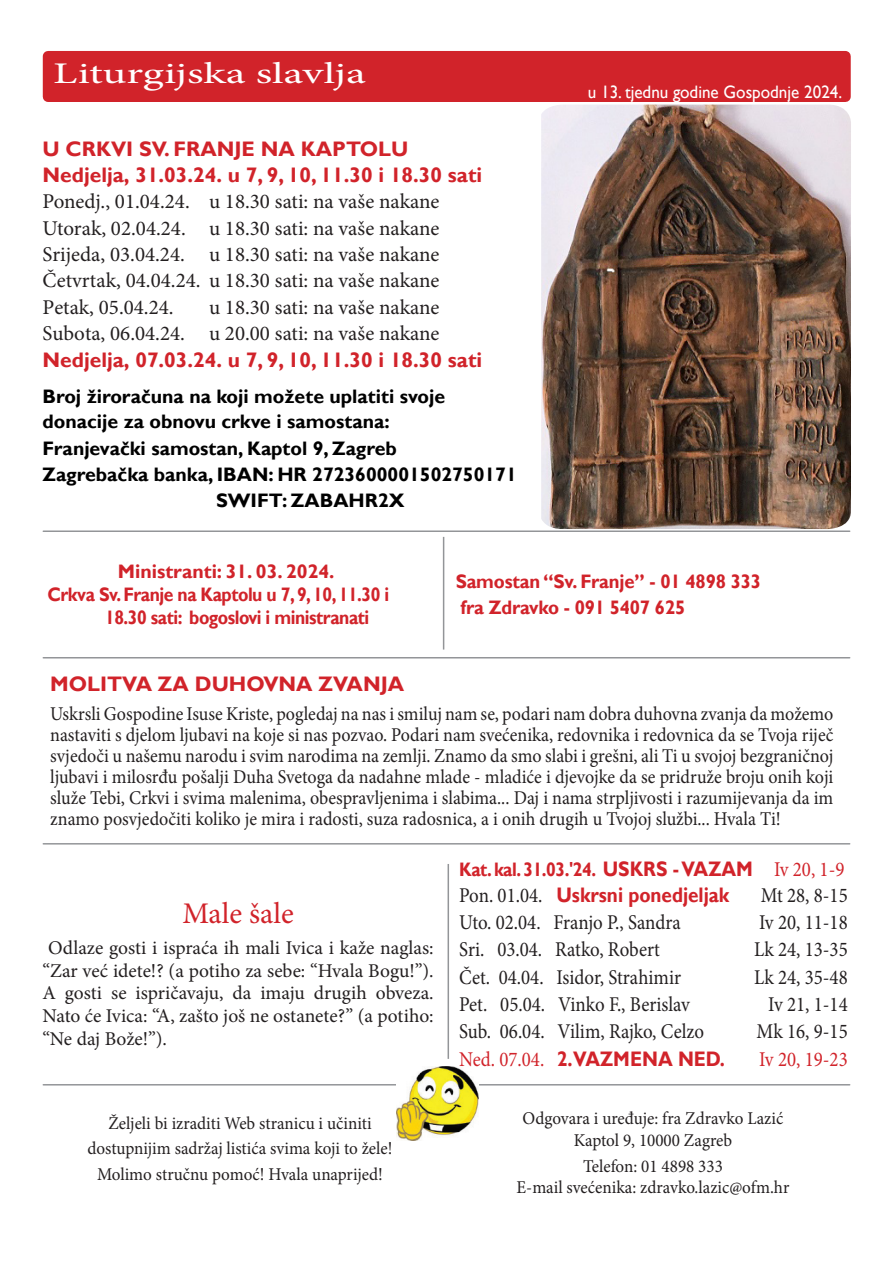
<style>
.page{position:relative;width:893px;height:1263px;background:#fff}
.page>*{position:absolute;margin:0;border:0;box-sizing:border-box;transform-origin:0 0}
.t1{font:30px "Minion Pro";color:#fff;scale:1.5 1}
.t2{font:30px "Minion Pro";letter-spacing:.005em;color:#d1232a}
.t3{font:21px "Minion Pro";color:#231f20}
.t4{font:21px "Minion Pro";color:#231f20;scale:.9 1}
.t5{font:700 21px "Gill Sans";color:#d1232a}
.t6{font:700 21px "Gill Sans";color:#d1232a;scale:.9 1}
.t7{font:21px "Minion Pro";color:#d1232a;scale:.9 1}
.t8{font:19.5px/21px "Minion Pro";color:#231f20;text-align:justify;scale:.92 1}
.t9{font:19.5px/22.5px "Minion Pro";color:#231f20;text-align:justify}
.t10{font:700 19.5px/25.5px "Gill Sans";color:#000}
.t11{font:700 19.5px "Gill Sans";letter-spacing:-.025em;color:#d1232a;scale:.9 1}
.t12{font:700 19.5px "Gill Sans";letter-spacing:-.025em;color:#d1232a;scale:.95 1}
.t13{font:700 19.5px "Gill Sans";color:#d1232a}
.t14{font:18px/21.6px "Minion Pro";color:#231f20;text-align:center;scale:.95 1}
.t15{font:18px "Gill Sans";color:#fff;scale:.95 1}
.s1{font-size:21px}
.s2{font-family:"Minion Pro";font-weight:400;font-size:21px}
.s3{font-family:"Minion Pro";font-weight:400;color:#231f20}
.s4{font-family:"Minion Pro";font-weight:400}
</style>
<div class="page">
<hr style="left:43px;top:657px;width:807px;height:1px;background:#939598">
<hr style="left:43px;top:530px;width:807px;height:2px;background:#939598">
<hr style="left:43px;top:843px;width:807px;height:1px;background:#939598">
<hr style="left:43px;top:1084px;width:807px;height:1px;background:#939598">
<hr style="left:443px;top:537px;width:1px;height:112px;background:#939598">
<hr style="left:448px;top:864px;width:1px;height:195px;background:#939598">
<img style="left:396px;top:1066px;width:82px;height:75px">
<div style="left:48px;top:56px;width:797px;height:41px;background:#d1232a"></div>
<div style="left:43px;top:51px;width:808px;height:51px;border:10px solid #d1232a"></div>
<img style="left:541px;top:105px;width:310px;height:424px">
<p class="t1" style="left:53px;top:54px;width:210px">Liturgijska slavlja</p>
<p class="t5" style="left:43px;top:136px;width:367px">U CRKVI SV. FRANJE NA KAPTOLU</p>
<p class="t5" style="left:43px;top:162px;width:441px">Nedjelja, 31.03.24. u 7, 9, 10, 11.30 i 18.30 sati</p>
<p class="t3" style="left:43px;top:188px;width:399px">Ponedj., 01.04.24. u 18.30 sati: na vaše nakane</p>
<p class="t3" style="left:43px;top:214px;width:399px">Utorak, 02.04.24. u 18.30 sati: na vaše nakane</p>
<p class="t3" style="left:43px;top:240px;width:399px">Srijeda, 03.04.24. u 18.30 sati: na vaše nakane</p>
<p class="t3" style="left:43px;top:267px;width:399px">Četvrtak, 04.04.24. u 18.30 sati: na vaše nakane</p>
<p class="t3" style="left:43px;top:293px;width:133px">Petak, 05.04.24.</p>
<p class="t3" style="left:209px;top:293px;width:232px">u 18.30 sati: na vaše nakane</p>
<p class="t3" style="left:43px;top:319px;width:399px">Subota, 06.04.24. u 20.00 sati: na vaše nakane</p>
<p class="t5" style="left:43px;top:347px;width:441px">Nedjelja, 07.03.24. u 7, 9, 10, 11.30 i 18.30 sati</p>
<p class="t10" style="left:43px;top:384px;width:404px">Broj žiroračuna na koji možete uplatiti svoje donacije za obnovu crkve i samostana:</p>
<p class="t10" style="left:43px;top:436px;width:356px">Franjevački samostan, Kaptol 9, Zagreb</p>
<p class="t10" style="left:43px;top:462px;width:476px">Zagrebačka banka, IBAN: HR 2723600001502750171</p>
<p class="t10" style="left:216px;top:488px;width:190px">SWIFT: ZABAHR2X</p>
<p class="t15" style="left:588px;top:81px;width:269px">u 13. tjednu godine Gospodnje 2024.</p>
<p class="t15" style="left:594px;top:84px;width:267px">u 17 tjednu godine Gospodnje 2012.</p>
<p class="t13" style="left:118px;top:559px;width:218px">Ministranti: 31. 03. 2024.</p>
<p class="t11" style="left:47px;top:583px;width:381px">Crkva Sv. Franje na Kaptolu u 7, 9, 10, 11.30 i</p>
<p class="t11" style="left:105px;top:606px;width:295px">18.30 sati: bogoslovi i ministranati</p>
<p class="t12" style="left:456px;top:570px;width:323px">Samostan “Sv. Franje” - 01 4898 333</p>
<p class="t12" style="left:461px;top:596px;width:238px">fra Zdravko - 091 5407 625</p>
<p class="t5" style="left:50px;top:671px;width:355px">MOLITVA ZA DUHOVNA ZVANJA</p>
<p class="t8" style="left:50px;top:703px;width:853px">Uskrsli Gospodine Isuse Kriste, pogledaj na nas i smiluj nam se, podari nam dobra duhovna zvanja da možemo nastaviti s djelom ljubavi na koje si nas pozvao. Podari nam svećenika, redovnika i redovnica da se Tvoja riječ svjedoči u našemu narodu i svim narodima na zemlji. Znamo da smo slabi i grešni, ali Ti u svojoj bezgraničnoj ljubavi i milosrđu pošalji Duha Svetoga da nadahne mlade - mladiće i djevojke da se pridruže broju onih koji služe Tebi, Crkvi i svima malenima, obespravljenima i slabima... Daj i nama strpljivosti i razumijevanja da im znamo posvjedočiti koliko je mira i radosti, suza radosnica, a i onih drugih u Tvojoj službi... Hvala Ti!</p>
<p class="t2" style="left:182px;top:894px;width:113px">Male šale</p>
<p class="t9" style="left:43px;top:937px;width:393px">Odlaze gosti i ispraća ih mali Ivica i kaže naglas: “Zar već idete!? (a potiho za sebe: “Hvala Bogu!”).<br>A gosti se ispričavaju, da imaju drugih obveza.<br>Nato će Ivica: “A, zašto još ne ostanete?” (a potiho: “Ne daj Bože!”).</p>
<p class="t14" style="left:108px;top:1112px;width:279px">Željeli bi izraditi Web stranicu i učiniti</p>
<p class="t14" style="left:88px;top:1138px;width:323px">dostupnijim sadržaj listića svima koji to žele!</p>
<p class="t14" style="left:97px;top:1164px;width:302px">Molimo stručnu pomoć! Hvala unaprijed!</p>
<p class="t11" style="left:459px;top:858px;width:430px">Kat. kal. 31.03.'24. <span class="s1">USKRS - VAZAM</span> <span class="s2">Iv 20, 1-9</span></p>
<p class="t6" style="left:459px;top:882px;width:302px"><span class="s3">Pon. 01.04.</span> Uskrsni ponedjeljak</p>
<p class="t4" style="left:761px;top:881px;width:98px">Mt 28, 8-15</p>
<p class="t4" style="left:459px;top:908px;width:248px">Uto. 02.04. Franjo P., Sandra</p>
<p class="t4" style="left:759px;top:908px;width:100px">Iv 20, 11-18</p>
<p class="t4" style="left:459px;top:935px;width:225px">Sri. 03.04. Ratko, Robert</p>
<p class="t4" style="left:754px;top:935px;width:106px">Lk 24, 13-35</p>
<p class="t4" style="left:459px;top:963px;width:248px">Čet. 04.04. Isidor, Strahimir</p>
<p class="t4" style="left:754px;top:963px;width:106px">Lk 24, 35-48</p>
<p class="t4" style="left:459px;top:990px;width:258px">Pet. 05.04. Vinko F., Berislav</p>
<p class="t4" style="left:768px;top:990px;width:90px">Iv 21, 1-14</p>
<p class="t4" style="left:459px;top:1017px;width:273px">Sub. 06.04. Vilim, Rajko, Celzo</p>
<p class="t4" style="left:757px;top:1017px;width:103px">Mk 16, 9-15</p>
<p class="t6" style="left:459px;top:1046px;width:297px"><span class="s4">Ned. 07.04.</span> 2.VAZMENA NED.</p>
<p class="t7" style="left:759px;top:1045px;width:100px">Iv 20, 19-23</p>
<p class="t14" style="left:523px;top:1108px;width:276px">Odgovara i uređuje: fra Zdravko Lazić<br>Kaptol 9, 10000 Zagreb</p>
<p class="t14" style="left:517px;top:1155px;width:289px">Telefon: 01 4898 333<br>E-mail svećenika: zdravko.lazic@ofm.hr</p>
</div>
